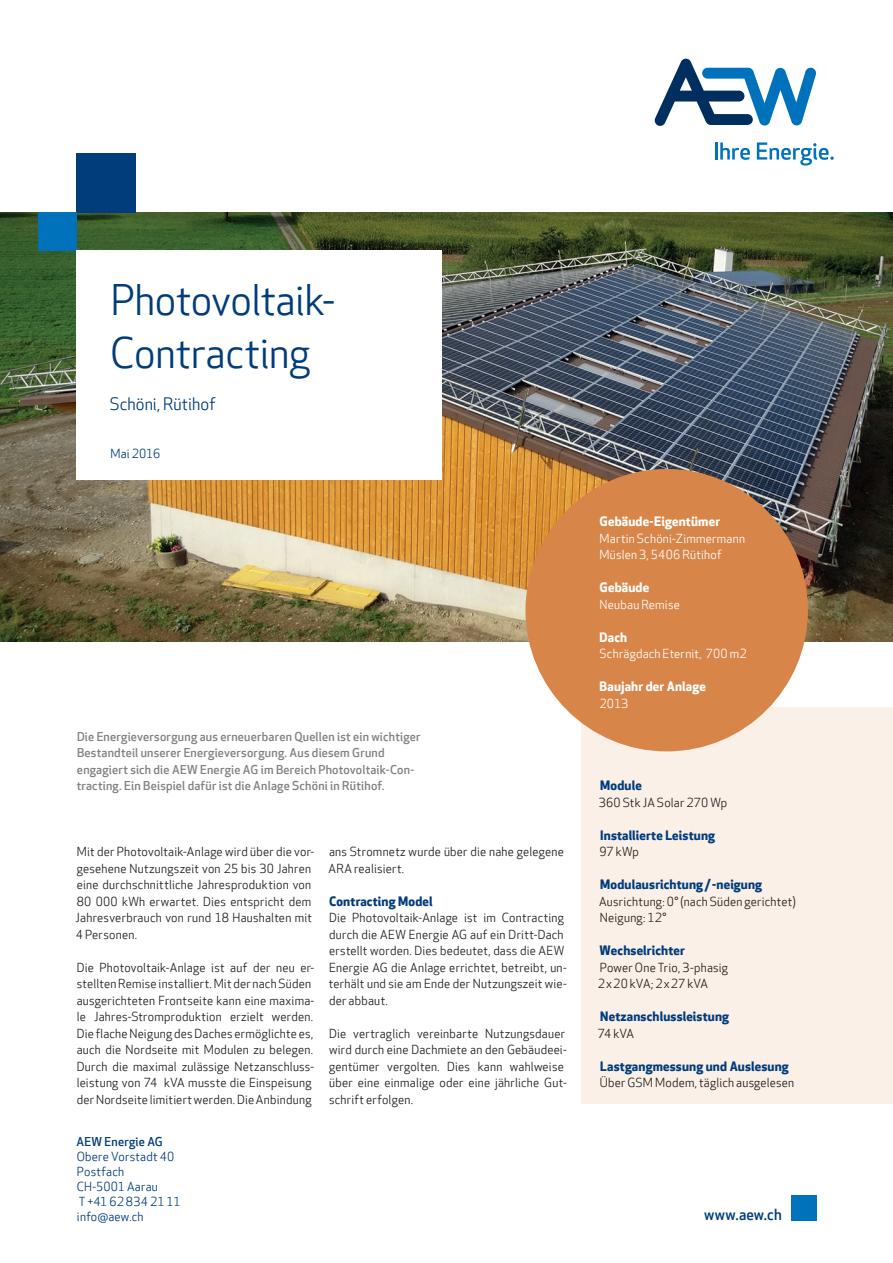
<style>
.page{position:relative;width:893px;height:1263px;background:#fff}
.page>*{position:absolute;margin:0;border:0;box-sizing:border-box;transform-origin:0 0}
.t1{font:40.5px/52.5px "Apex New";letter-spacing:-.005em;color:#013c7b}
.t2{font:16.5px "Apex New";letter-spacing:.005em;color:#013c7b}
.t3{font:500 15px "Apex New";letter-spacing:.015em;color:#013c7b}
.t4{font:700 12.75px "Apex New";letter-spacing:.015em;color:#013c7b}
.t5{font:700 12.75px "Apex New";letter-spacing:.015em;color:#fff}
.t6{font:12px/16.5px "Apex New";letter-spacing:.02em;color:#231f20}
.t7{font:500 12px/16.5px "Apex New";letter-spacing:.02em;color:#808285}
.t8{font:12px/16.5px "Apex New";letter-spacing:.02em;color:#fff}
.t9{font:12px/15px "Apex New";letter-spacing:.02em;color:#013c7b}
.t10{font:500 12px "Apex New";letter-spacing:.02em;color:#013c7b}
</style>
<div class="page">
<img style="left:0;top:213px;width:893px;height:429px">
<div style="left:77px;top:153px;width:59px;height:60px;background:#013c7b"></div>
<div style="left:38px;top:213px;width:39px;height:38px;background:#0072bc"></div>
<div style="left:77px;top:250px;width:365px;height:230px;background:#fff"></div>
<div style="left:581px;top:708px;width:312px;height:396px;background:#fbf0e7"></div>
<div style="left:791px;top:1195px;width:25px;height:25px;background:#0072bc"></div>
<div style="left:525px;top:469px;width:283px;height:282px;background:#d88549;border-radius:50%"></div>
<svg style="left:654px;top:59px;width:163px;height:67px"></svg>
<svg style="left:715px;top:142px;width:35px;height:18px"></svg>
<svg style="left:757px;top:142px;width:77px;height:24px"></svg>
<h1 class="t1" style="left:110px;top:276px;width:226px">Photovoltaik-<br>Contracting</h1>
<h2 class="t2" style="left:110px;top:395px;width:107px">Schöni, Rütihof</h2>
<p class="t9" style="left:111px;top:446px;width:51px">Mai 2016</p>
<p class="t7" style="left:77px;top:728px;width:345px">Die Energieversorgung aus erneuerbaren Quellen ist ein wichtiger Bestandteil unserer Energieversorgung. Aus diesem Grund engagiert sich die AEW Energie AG im Bereich Photovoltaik-Con&shy;tracting. Ein Beispiel dafür ist die Anlage Schöni in Rütihof.</p>
<p class="t6" style="left:76px;top:844px;width:240px">Mit der Photovoltaik-Anlage wird über die vor&shy;gesehene Nutzungszeit von 25 bis 30 Jahren eine durchschnittliche Jahresproduktion von 80 000 kWh erwartet. Dies entspricht dem Jahresverbrauch von rund 18 Haushalten mit 4 Personen.</p>
<p class="t6" style="left:77px;top:959px;width:239px">Die Photovoltaik-Anlage ist auf der neu er&shy;stellten Remise installiert. Mit der nach Süden ausgerichteten Frontseite kann eine maxima&shy;le Jahres-Stromproduktion erzielt werden.<br>Die flache Neigung des Daches ermöglichte es, auch die Nordseite mit Modulen zu belegen.<br>Durch die maximal zulässige Netzanschluss&shy;leistung von 74 kVA musste die Einspeisung der Nordseite limitiert werden. Die Anbindung</p>
<p class="t10" style="left:76px;top:1134px;width:88px">AEW Energie AG</p>
<p class="t9" style="left:77px;top:1149px;width:106px">Obere Vorstadt 40<br>Postfach<br>CH-5001 Aarau<br>T +41 62 834 21 11 info@aew.ch</p>
<p class="t6" style="left:328px;top:844px;width:237px">ans Stromnetz wurde über die nahe gelegene<br>ARA realisiert.</p>
<p class="t4" style="left:329px;top:893px;width:105px">Contracting Model</p>
<p class="t6" style="left:329px;top:910px;width:239px">Die Photovoltaik-Anlage ist im Contracting durch die AEW Energie AG auf ein Dritt-Dach erstellt worden. Dies bedeutet, dass die AEW Energie AG die Anlage errichtet, betreibt, un&shy;terhält und sie am Ende der Nutzungszeit wie&shy;der abbaut.</p>
<p class="t6" style="left:329px;top:1025px;width:239px">Die vertraglich vereinbarte Nutzungsdauer wird durch eine Dachmiete an den Gebäudeei&shy;gentümer vergolten. Dies kann wahlweise über eine einmalige oder eine jährliche Gut&shy;schrift erfolgen.</p>
<p class="t5" style="left:600px;top:514px;width:122px">Gebäude-Eigentümer</p>
<p class="t8" style="left:600px;top:530px;width:147px">Martin Schöni-Zimmermann<br>Müslen 3, 5406 Rütihof</p>
<p class="t5" style="left:600px;top:580px;width:51px">Gebäude</p>
<p class="t8" style="left:600px;top:596px;width:82px">Neubau Remise</p>
<p class="t5" style="left:600px;top:629px;width:29px">Dach</p>
<p class="t8" style="left:600px;top:646px;width:148px">Schrägdach Eternit, 700 m2</p>
<p class="t5" style="left:600px;top:679px;width:108px">Baujahr der Anlage</p>
<p class="t8" style="left:600px;top:695px;width:30px">2013</p>
<p class="t4" style="left:600px;top:778px;width:43px">Module</p>
<p class="t6" style="left:599px;top:794px;width:130px">360 Stk JA Solar 270 Wp</p>
<p class="t4" style="left:600px;top:827px;width:116px">Installierte Leistung</p>
<p class="t6" style="left:599px;top:844px;width:41px">97 kWp</p>
<p class="t4" style="left:600px;top:877px;width:163px">Modulausrichtung / -neigung</p>
<p class="t6" style="left:599px;top:893px;width:198px">Ausrichtung: 0° (nach Süden gerichtet)<br>Neigung: 12°</p>
<p class="t4" style="left:600px;top:943px;width:87px">Wechselrichter</p>
<p class="t6" style="left:598px;top:959px;width:132px">Power One Trio, 3-phasig<br>2 x 20 kVA; 2 x 27 kVA</p>
<p class="t4" style="left:600px;top:1009px;width:130px">Netzanschlussleistung</p>
<p class="t6" style="left:598px;top:1025px;width:38px">74 kVA</p>
<p class="t4" style="left:600px;top:1058px;width:190px">Lastgangmessung und Auslesung</p>
<p class="t6" style="left:600px;top:1075px;width:196px">Über GSM Modem, täglich ausgelesen</p>
<p class="t3" style="left:704px;top:1206px;width:79px">www.aew.ch</p>
</div>
